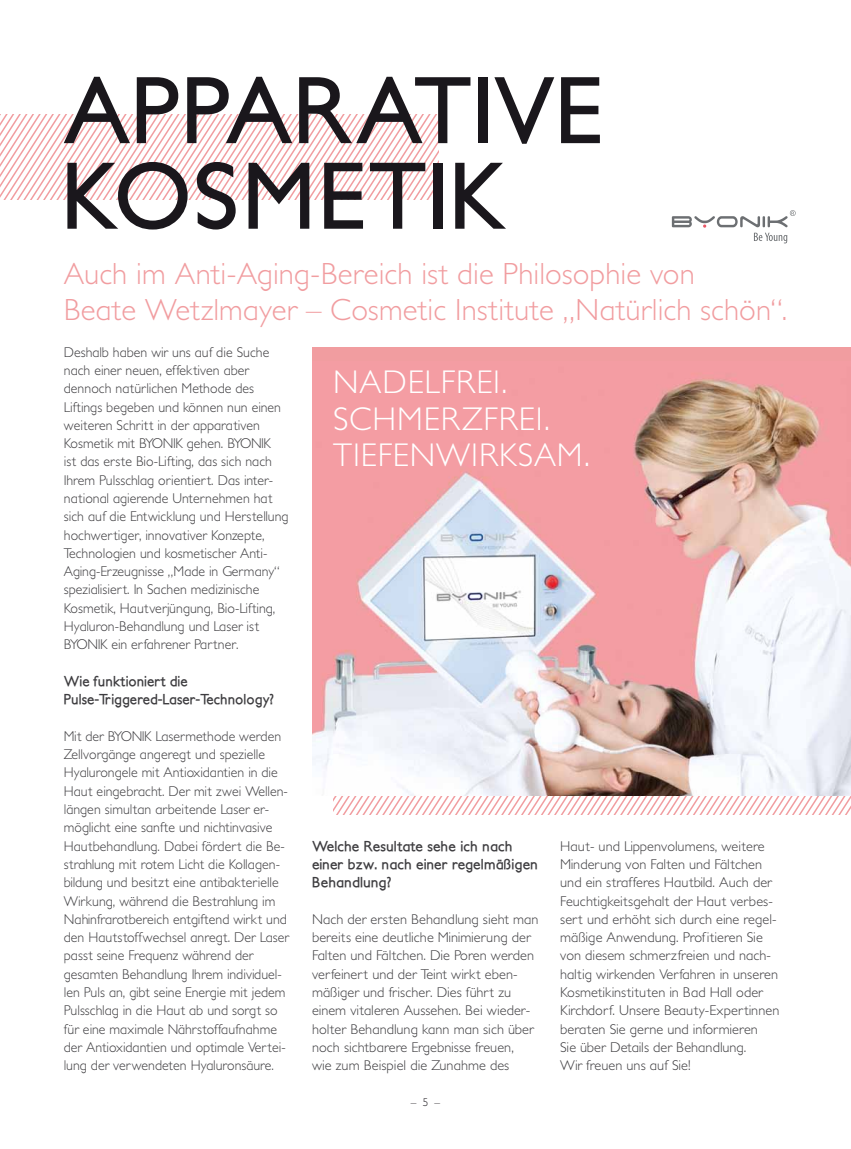
<style>
.page{position:relative;width:851px;height:1149px;background:#fff}
.page>*{position:absolute;margin:0;border:0;box-sizing:border-box;transform-origin:0 0}
.t1{font:700 90px/85.5px "Petita";letter-spacing:.02em;color:#1a171c}
.t2{font:300 33px/36.6px "Petita";letter-spacing:.03em;color:#fff}
.t3{font:300 30.75px/36px "Petita";letter-spacing:.005em;color:#f19da0}
.t4{font:300 14.25px/18.3px "Petita";letter-spacing:.005em;color:#3e3d40}
.t5{font:700 14.25px/18.3px "Petita";letter-spacing:.005em;color:#3e3d40}
</style>
<div class="page">
<svg style="left:333px;top:795px;width:517px;height:18px"></svg>
<svg style="left:0;top:115px;width:438px;height:84px"></svg>
<div style="left:312px;top:347px;width:538px;height:448px;background:#f19da0"></div>
<img style="left:312px;top:379px;width:538px;height:416px">
<svg style="left:671px;top:210px;width:124px;height:33px"></svg>
<h1 class="t1" style="left:64px;top:71px;width:542px">Apparative<br>Kosmetik</h1>
<h3 class="t3" style="left:64px;top:257px;width:724px">Auch im Anti-Aging-Bereich ist die Philosophie von<br>Beate Wetzlmayer – Cosmetic I nstitute „Natürlich schön“.</h3>
<p class="t4" style="left:64px;top:343px;width:226px">Deshalb haben wir uns auf die Suche nach einer neuen, effektiven aber dennoch natürlichen Methode des Liftings begeben und können nun einen weiteren Schritt in der apparativen Kosmetik mit BYONIK gehen. BYONIK<br>ist das erste Bio-Lifting, das sich nach Ihrem Pulsschlag orientiert. Das inter&shy;national agierende Unternehmen hat sich auf die Entwicklung und Herstellung hochwertiger, innovativer Konzepte, Technologien und kosmetischer Anti-Aging-Erzeugnisse „Made in Germany“ spezialisiert. In Sachen medizinische Kosmetik, Hautverjüngung, Bio-Lifting, Hyaluron-Behandlung und Laser ist BYONIK ein erfahrener Partner.</p>
<p class="t5" style="left:64px;top:672px;width:211px">Wie funktioniert die<br>Pulse-Triggered-Laser-Technology?</p>
<p class="t4" style="left:64px;top:727px;width:227px">Mit der BYONIK Lasermethode werden Zellvorgänge angeregt und spezielle Hyalurongele mit Antioxidantien in die Haut eingebracht. Der mit zwei Wellen&shy;längen simultan arbeitende Laser er&shy;möglicht eine sanfte und nichtinvasive Hautbehandlung. Dabei fördert die Be&shy;strahlung mit rotem Licht die Kollagen&shy;bildung und besitzt eine antibakterielle Wirkung, während die Bestrahlung im Nahinfrarotbereich entgiftend wirkt und den Hautstoffwechsel anregt. Der Laser passt seine Frequenz während der gesamten Behandlung Ihrem individuel&shy;len Puls an, gibt seine Energie mit jedem Pulsschlag in die Haut ab und sorgt so für eine maximale Nährstoffaufnahme der Antioxidantien und optimale Vertei&shy;lung der verwendeten Hyaluronsäure.</p>
<h2 class="t2" style="left:333px;top:364px;width:175px">Nadelfrei. schme</h2>
<h2 class="t2" style="left:440px;top:401px;width:111px">rzfrei.</h2>
<h2 class="t2" style="left:333px;top:438px;width:86px">Tiefenw</h2>
<h2 class="t2" style="left:471px;top:438px;width:49px">irksam</h2>
<h2 class="t2" style="left:584px;top:438px;width:7px">.</h2>
<p class="t5" style="left:312px;top:836px;width:227px">Welche Resultate sehe ich nach einer bzw. nach einer regelmäßigen<br>Behandlung?</p>
<p class="t4" style="left:312px;top:910px;width:228px">Nach der ersten Behandlung sieht man bereits eine deutliche Minimierung der Falten und Fältchen. Die Poren werden verfeinert und der Teint wirkt eben&shy;mäßiger und frischer. Dies führt zu einem vitaleren Aussehen. Bei wieder&shy;holter Behandlung kann man sich über noch sichtbarere Ergebnisse freuen,<br>wie zum Beispiel die Zunahme des</p>
<p class="t4" style="left:560px;top:836px;width:220px">Haut- und Lippenvolumens, weitere Minderung von Falten und Fältchen und ein strafferes Hautbild. Auch der Feuchtigkeitsgehalt der Haut verbes&shy;sert und erhöht sich durch eine regel&shy;mäßige Anwendung. Profitieren Sie von diesem schmerzfreien und nach&shy;haltig wirkenden Verfahren in unseren Kosmetikinstituten in Bad Hall oder Kirchdorf. Unsere Beauty-Expertinnen beraten Sie gerne und informieren<br>Sie über Details der Behandlung.<br>Wir freuen uns auf Sie!</p>
</div>
